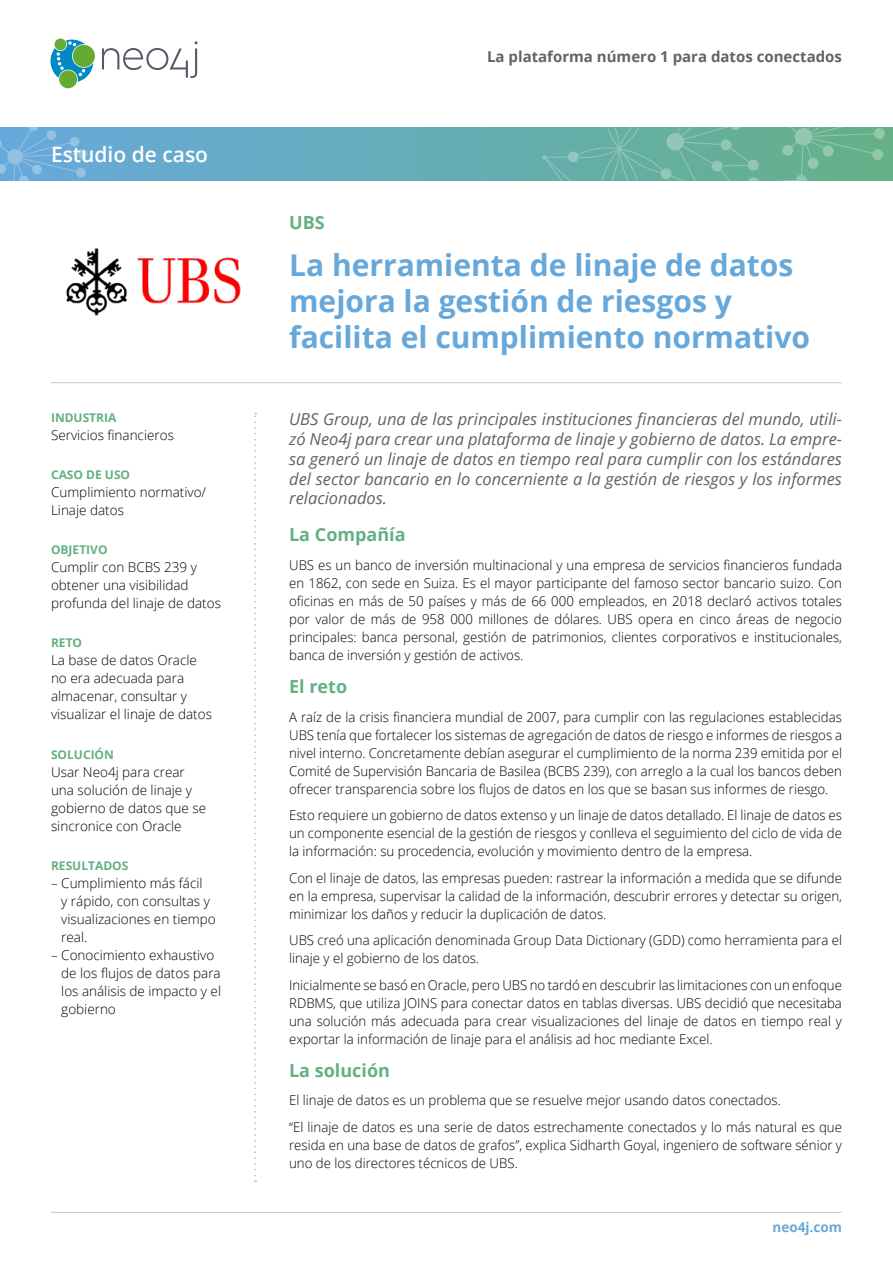
<style>
.page{position:relative;width:893px;height:1263px;background:#fff}
.page>*{position:absolute;margin:0;border:0;box-sizing:border-box;transform-origin:0 0}
.t1{font:700 30px/36px "Open Sans";color:#67a8db}
.t2{font:600 21px "Open Sans";color:#fff}
.t3{font:700 18px "Open Sans";color:#64b083}
.t4{font:italic 16.5px/19.8px "Open Sans";color:#646363;text-align:justify}
.t5{font:700 15px "Open Sans";color:#646363}
.t6{font:300 13.5px/18px "Open Sans";color:#000}
.t7{font:700 13.5px "Open Sans";color:#67a8db}
.t8{font:700 12px "Open Sans";color:#64b083}
.s1{color:#fff}
</style>
<div class="page">
<hr style="left:51px;top:1212px;width:791px;height:1px;background:#c6c6c6">
<hr style="left:51px;top:382px;width:791px;height:1px;background:#c6c6c6">
<svg style="left:254px;top:412px;width:2px;height:770px"></svg>
<svg style="left:79px;top:127px;width:814px;height:54px;background:#65acbe"></svg>
<svg style="left:666px;top:133px;width:18px;height:17px"></svg>
<div style="left:661px;top:168px;width:11px;height:11px;background:#92c6ba;border-radius:50%"></div>
<div style="left:874px;top:128px;width:11px;height:11px;background:#92c7aa;border-radius:50%"></div>
<div style="left:872px;top:149px;width:11px;height:11px;background:#92c7aa;border-radius:50%"></div>
<svg style="left:542px;top:127px;width:121px;height:54px;background:#69b0a7"></svg>
<svg style="left:670px;top:127px;width:205px;height:54px;background:#6bb297"></svg>
<div style="left:78px;top:149px;width:9px;height:10px;background:#94c3e0;border-radius:50%"></div>
<div style="left:76px;top:168px;width:10px;height:10px;background:#94c3e0;border-radius:50%"></div>
<svg style="left:0;top:127px;width:79px;height:54px;background:#6fadd9"></svg>
<svg style="left:102px;top:41px;width:96px;height:37px"></svg>
<svg style="left:51px;top:40px;width:42px;height:42px"></svg>
<div style="left:73px;top:45px;width:22px;height:22px;background:#64ab30;border-radius:50%"></div>
<div style="left:59px;top:70px;width:18px;height:18px;background:#64ab30;border-radius:50%"></div>
<div style="left:55px;top:39px;width:11px;height:11px;background:#64ab30;border-radius:50%"></div>
<img style="left:66px;top:248px;width:175px;height:68px">
<h2 class="t2" style="left:51px;top:140px;width:159px">Estudio de caso</h2>
<p class="t8" style="left:51px;top:409px;width:67px">INDUSTRIA</p>
<p class="t6" style="left:51px;top:425px;width:124px">Servicios financieros</p>
<p class="t8" style="left:51px;top:466px;width:81px">CASO DE USO</p>
<p class="t6" style="left:51px;top:483px;width:157px">Cumplimiento normativo/<br>Linaje datos</p>
<p class="t8" style="left:51px;top:541px;width:58px">OBJETIVO</p>
<p class="t6" style="left:51px;top:558px;width:171px">Cumplir con BCBS 239 y obtener una visibilidad profunda del linaje de datos</p>
<p class="t8" style="left:51px;top:635px;width:33px">RETO</p>
<p class="t6" style="left:51px;top:651px;width:162px">La base de datos Oracle no era adecuada para almacenar, consultar y visualizar el linaje de datos</p>
<p class="t8" style="left:51px;top:746px;width:64px">SOLUCIÓN</p>
<p class="t6" style="left:51px;top:762px;width:157px">Usar Neo4j para crear una solución de linaje y gobierno de datos que se sincronice con Oracle</p>
<p class="t8" style="left:51px;top:857px;width:79px">RESULTADOS</p>
<p class="t6" style="left:61px;top:874px;width:156px;text-indent:-10px">– Cumplimiento más fácil<br>y rápido, con consultas y visualizaciones en tiempo real.</p>
<p class="t6" style="left:61px;top:946px;width:161px;text-indent:-10px">– Conocimiento exhaustivo de los flujos de datos para los análisis de impacto y el gobierno</p>
<p class="t5" style="left:487px;top:46px;width:356px">La plataforma número 1 para datos conectados</p>
<h3 class="t3" style="left:289px;top:210px;width:37px">UBS</h3>
<h1 class="t1" style="left:289px;top:246px;width:522px">La herramienta de linaje de datos mejora la gestión de riesgos y facilita el cumplimiento normativo</h1>
<p class="t4" style="left:289px;top:409px;width:554px">UBS Group, una de las principales instituciones financieras del mundo, utili&shy;zó Neo4j para crear una plataforma de linaje y gobierno de datos. La empre&shy;sa generó un linaje de datos en tiempo real para cumplir con los estándares del sector bancario en lo concerniente a la gestión de riesgos y los informes relacionados.</p>
<h3 class="t3" style="left:289px;top:522px;width:118px">La Compañía</h3>
<p class="t6" style="left:289px;top:556px;width:554px;text-align:justify">UBS es un banco de inversión multinacional y una empresa de servicios financieros fundada en 1862, con sede en Suiza. Es el mayor participante del famoso sector bancario suizo. Con oficinas en más de 50 países y más de 66 000 empleados, en 2018 declaró activos totales por valor de más de 958 000 millones de dólares. UBS opera en cinco áreas de negocio principales: banca personal, gestión de patrimonios, clientes corporativos e institucionales, banca de inversión y gestión de activos.</p>
<h3 class="t3" style="left:289px;top:674px;width:60px">El reto</h3>
<p class="t6" style="left:289px;top:707px;width:554px;text-align:justify">A raíz de la crisis financiera mundial de 2007, para cumplir con las regulaciones establecidas UBS tenía que fortalecer los sistemas de agregación de datos de riesgo e informes de riesgos a nivel interno. Concretamente debían asegurar el cumplimiento de la norma 239 emitida por el Comité de Supervisión Bancaria de Basilea (BCBS 239), con arreglo a la cual los bancos deben ofrecer transparencia sobre los flujos de datos en los que se basan sus informes de riesgo.</p>
<p class="t6" style="left:289px;top:806px;width:554px;text-align:justify">Esto requiere un gobierno de datos extenso y un linaje de datos detallado. El linaje de datos es un componente esencial de la gestión de riesgos y conlleva el seguimiento del ciclo de vida de la información: su procedencia, evolución y movimiento dentro de la empresa.</p>
<p class="t6" style="left:289px;top:868px;width:554px;text-align:justify">Con el linaje de datos, las empresas pueden: rastrear la información a medida que se difunde en la empresa, supervisar la calidad de la información, descubrir errores y detectar su origen, minimizar los daños y reducir la duplicación de datos.</p>
<p class="t6" style="left:289px;top:931px;width:554px">UBS creó una aplicación denominada Group Data Dictionary (GDD) como herramienta para el linaje y el gobierno de los datos.</p>
<p class="t6" style="left:289px;top:975px;width:554px;text-align:justify">Inicialmente se basó en Oracle, pero UBS no tardó en descubrir las limitaciones con un enfoque RDBMS, que utiliza JOINS para conectar datos en tablas diversas. UBS decidió que necesitaba una solución más adecuada para crear visualizaciones del linaje de datos en tiempo real y exportar la información de linaje para el análisis ad hoc mediante Excel.</p>
<h3 class="t3" style="left:289px;top:1057px;width:102px">La solución</h3>
<p class="t6" style="left:289px;top:1087px;width:554px;line-height:26.5px">El linaje de datos es un problema que se resuelve mejor usando datos conectados.<br>“El linaje de datos es una serie de datos estrechamente conectados y lo más natural es que</p>
<p class="t6" style="left:289px;top:1135px;width:554px">resida en una base de datos de grafos”, explica Sidharth Goyal, ingeniero de software sénior y uno de los directores técnicos de UBS.</p>
<p class="t7" style="left:734px;top:1218px;width:109px"><span class="s1">www.</span>neo4j.com</p>
</div>
